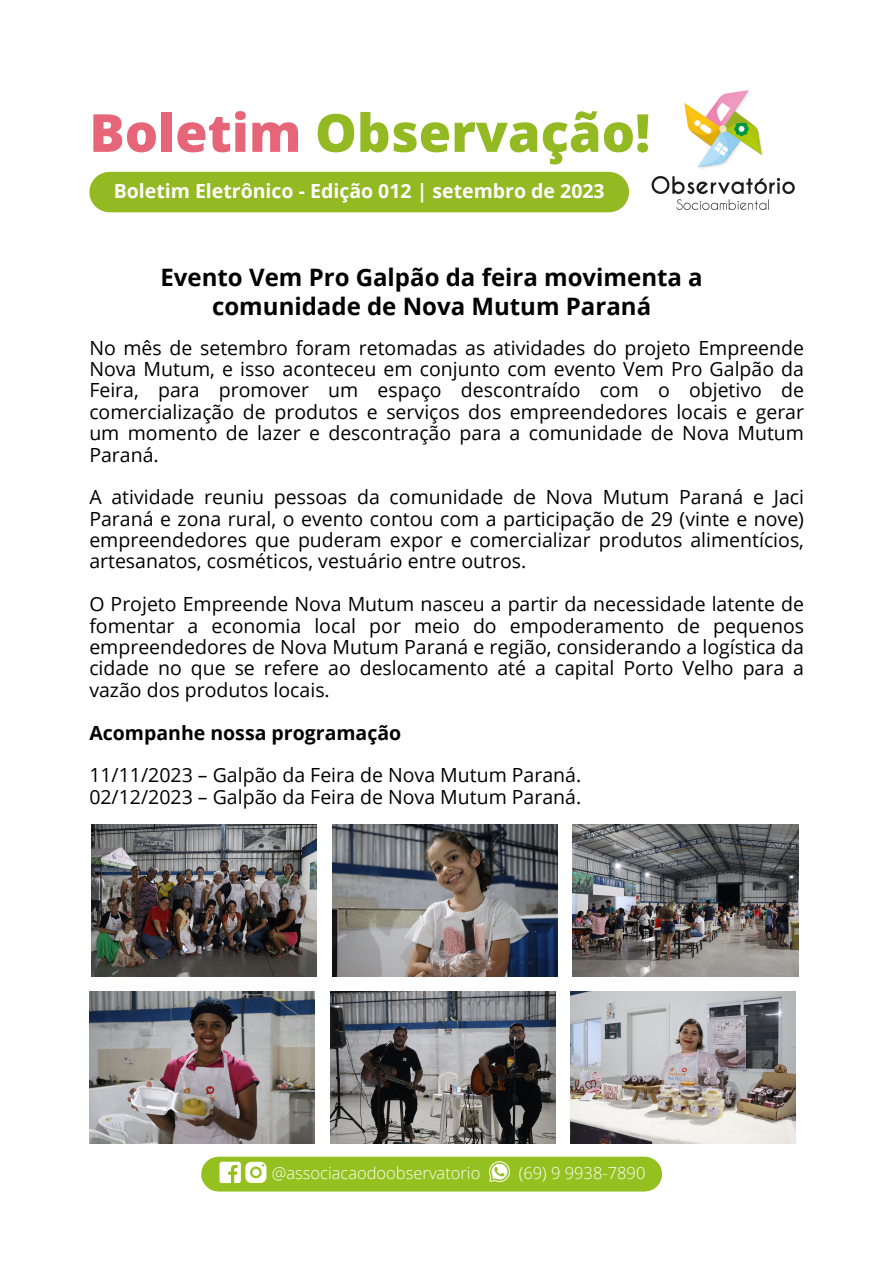
<style>
.page{position:relative;width:893px;height:1264px;background:#fff}
.page>*{position:absolute;margin:0;border:0;box-sizing:border-box;transform-origin:0 0}
.t1{font:800 52.5px "Open Sans";color:#93b923}
.t2{font:700 24px/29.2px "Open Sans";color:#000;text-align:center}
.t3{font:19.5px/21.3px "Open Sans";color:#000;text-align:justify}
.t4{font:700 19.5px "Open Sans";color:#fff}
.t5{font:700 19.5px "Open Sans";color:#000}
.t6{font:300 16.5px "Open Sans";color:#fff}
.s1{color:#e76579}
</style>
<div class="page">
<div style="left:110px;top:172px;width:499px;height:40px;background:#93b923"></div>
<img style="left:651px;top:90px;width:144px;height:120px">
<img style="left:92px;top:824px;width:225px;height:152px">
<img style="left:332px;top:824px;width:225px;height:152px">
<img style="left:573px;top:824px;width:225px;height:152px">
<img style="left:89px;top:991px;width:225px;height:151px">
<img style="left:330px;top:991px;width:225px;height:151px">
<img style="left:570px;top:991px;width:225px;height:151px">
<div style="left:219px;top:1156px;width:425px;height:35px;background:#95c120"></div>
<svg style="left:219px;top:1161px;width:47px;height:22px"></svg>
<svg style="left:489px;top:1161px;width:21px;height:21px"></svg>
<h1 class="t1" style="left:89px;top:96px;width:562px"><span class="s1">Boletim</span> Observação!</h1>
<h3 class="t4" style="left:114px;top:177px;width:492px">Boletim Eletrônico - Edição 012 | setembro de 2023</h3>
<p class="t2" style="left:160px;top:261px;width:543px">Evento Vem Pro Galpão da feira movimenta a comunidade de Nova Mutum Paraná</p>
<h4 class="t3" style="left:89px;top:336px;width:716px">No mês de setembro foram retomadas as atividades do projeto Empreende Nova Mutum, e isso aconteceu em conjunto com evento Vem Pro Galpão da Feira, para promover um espaço descontraído com o objetivo de comercialização de produtos e serviços dos empreendedores locais e gerar um momento de lazer e descontração para a comunidade de Nova Mutum Paraná.</h4>
<h4 class="t3" style="left:89px;top:486px;width:716px">A atividade reuniu pessoas da comunidade de Nova Mutum Paraná e Jaci Paraná e zona rural, o evento contou com a participação de 29 (vinte e nove) empreendedores que puderam expor e comercializar produtos alimentícios, artesanatos, cosméticos, vestuário entre outros.</h4>
<h3 class="t3" style="left:89px;top:593px;width:716px">O Projeto Empreende Nova Mutum nasceu a partir da necessidade latente de fomentar a economia local por meio do empoderamento de pequenos empreendedores de Nova Mutum Paraná e região, considerando a logística da cidade no que se refere ao deslocamento até a capital Porto Velho para a vazão dos produtos locais.</h3>
<h4 class="t5" style="left:89px;top:718px;width:313px">Acompanhe nossa programação</h4>
<p class="t3" style="left:89px;top:764px;width:493px">11/11/2023 – Galpão da Feira de Nova Mutum Paraná.<br>02/12/2023 – Galpão da Feira de Nova Mutum Paraná.</p>
<h2 class="t6" style="left:272px;top:1160px;width:210px">@associacaodoobservatorio</h2>
<h4 class="t6" style="left:519px;top:1160px;width:128px">(69) 9 9938-7890</h4>
</div>
